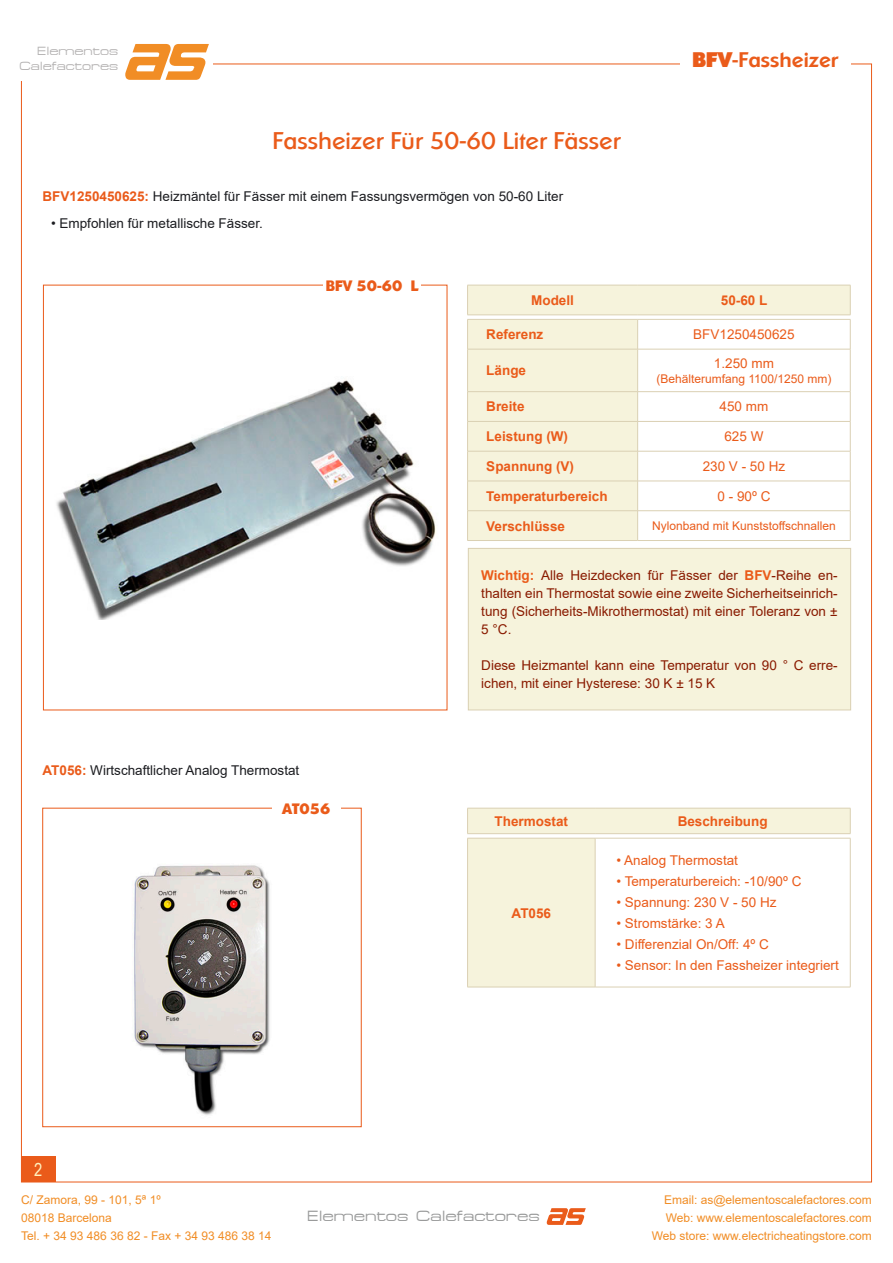
<style>
.page{position:relative;width:893px;height:1263px;background:#fff}
.page>*{position:absolute;margin:0;border:0;box-sizing:border-box;transform-origin:0 0}
.t1{font:24px "Sharnay";color:#ea5b1a}
.t2{font:700 21px "Sharnay";color:#ea5b1a}
.t3{font:18px "Arial Narrow";color:#fff1bf}
.t4{font:15px "Federation";color:#9a9b9b}
.t5{font:800 15px "Sharnay";color:#ea5b1a}
.t6{font:13.5px/18px "Arial";color:#891a00;text-align:justify}
.t7{font:13.5px "Arial";color:#ea5b1a}
.t8{font:13.5px "Arial";color:#1b1c20}
.t9{font:700 13.5px "Arial";color:#ea5b1a}
.t10{font:12px/18px "Arial";color:#f18d25}
.t11{font:12px "Arial";color:#ea5b1a}
.t12{font:12px/14.4px "Federation";color:#b4b2b2;text-align:right}
.s1{font-weight:700;color:#ea5b1a}
.s2{font-weight:900}
</style>
<div class="page">
<div style="left:21px;top:1157px;width:34px;height:25px;background:#ea5b1a"></div>
<svg style="left:547px;top:1208px;width:39px;height:17px"></svg>
<svg style="left:125px;top:44px;width:84px;height:36px"></svg>
<img style="left:56px;top:380px;width:380px;height:239px">
<svg style="left:468px;top:286px;width:382px;height:254px;fill:#f6f3dc"></svg>
<hr style="left:467px;top:285px;width:171px;height:1px;background:#dad0b3">
<hr style="left:467px;top:285px;width:1px;height:30px;background:#dad0b3">
<hr style="left:638px;top:285px;width:212px;height:1px;background:#dad0b3">
<hr style="left:850px;top:285px;width:1px;height:30px;background:#dad0b3">
<hr style="left:467px;top:315px;width:171px;height:1px;background:#dad0b3">
<hr style="left:638px;top:315px;width:212px;height:1px;background:#dad0b3">
<hr style="left:467px;top:319px;width:171px;height:1px;background:#dad0b3">
<svg style="left:467px;top:320px;width:1px;height:29px"></svg>
<hr style="left:638px;top:319px;width:212px;height:1px;background:#dad0b3">
<svg style="left:637px;top:320px;width:1px;height:29px"></svg>
<svg style="left:850px;top:320px;width:1px;height:29px"></svg>
<hr style="left:467px;top:349px;width:171px;height:1px;background:#dad0b3">
<hr style="left:467px;top:349px;width:1px;height:42px;background:#dad0b3">
<hr style="left:638px;top:349px;width:212px;height:1px;background:#dad0b3">
<hr style="left:637px;top:349px;width:1px;height:42px;background:#dad0b3">
<hr style="left:850px;top:349px;width:1px;height:42px;background:#dad0b3">
<hr style="left:467px;top:391px;width:171px;height:1px;background:#dad0b3">
<hr style="left:638px;top:391px;width:212px;height:1px;background:#dad0b3">
<hr style="left:467px;top:421px;width:171px;height:1px;background:#dad0b3">
<svg style="left:467px;top:392px;width:1px;height:59px"></svg>
<hr style="left:638px;top:421px;width:212px;height:1px;background:#dad0b3">
<svg style="left:637px;top:392px;width:1px;height:59px"></svg>
<svg style="left:850px;top:392px;width:1px;height:59px"></svg>
<hr style="left:467px;top:451px;width:171px;height:1px;background:#dad0b3">
<hr style="left:467px;top:451px;width:1px;height:30px;background:#dad0b3">
<hr style="left:638px;top:451px;width:212px;height:1px;background:#dad0b3">
<hr style="left:637px;top:451px;width:1px;height:30px;background:#dad0b3">
<hr style="left:850px;top:451px;width:1px;height:30px;background:#dad0b3">
<hr style="left:467px;top:481px;width:171px;height:1px;background:#dad0b3">
<hr style="left:638px;top:481px;width:212px;height:1px;background:#dad0b3">
<hr style="left:467px;top:510px;width:171px;height:1px;background:#dad0b3">
<svg style="left:467px;top:482px;width:1px;height:58px"></svg>
<hr style="left:638px;top:510px;width:212px;height:1px;background:#dad0b3">
<svg style="left:637px;top:482px;width:1px;height:58px"></svg>
<svg style="left:850px;top:481px;width:1px;height:59px"></svg>
<hr style="left:467px;top:540px;width:171px;height:1px;background:#dad0b3">
<hr style="left:638px;top:540px;width:212px;height:1px;background:#dad0b3">
<svg style="left:468px;top:809px;width:382px;height:178px"></svg>
<hr style="left:467px;top:838px;width:128px;height:1px;background:#dad0b3">
<hr style="left:467px;top:838px;width:1px;height:149px;background:#dad0b3">
<hr style="left:595px;top:838px;width:255px;height:1px;background:#dad0b3">
<hr style="left:595px;top:838px;width:1px;height:149px;background:#dad0b3">
<hr style="left:850px;top:838px;width:1px;height:149px;background:#dad0b3">
<hr style="left:467px;top:987px;width:128px;height:1px;background:#dad0b3">
<hr style="left:595px;top:987px;width:255px;height:1px;background:#dad0b3">
<hr style="left:467px;top:808px;width:128px;height:1px;background:#dad0b3">
<svg style="left:467px;top:808px;width:1px;height:25px"></svg>
<hr style="left:595px;top:808px;width:255px;height:1px;background:#dad0b3">
<svg style="left:850px;top:808px;width:1px;height:25px"></svg>
<hr style="left:467px;top:833px;width:128px;height:1px;background:#dad0b3">
<hr style="left:595px;top:833px;width:255px;height:1px;background:#dad0b3">
<img style="left:134px;top:865px;width:136px;height:250px">
<div style="left:468px;top:548px;width:383px;height:162px;background:#f6f3dc"></div>
<div style="left:468px;top:548px;width:383px;height:162px;border:1px solid #dad0b3"></div>
<p class="t12" style="left:19px;top:44px;width:100px">Elementos<br>Calefactores</p>
<h1 class="t1" style="left:272px;top:128px;width:350px">Fassheizer Für 50-60 Liter Fässer</h1>
<p class="t8" style="left:43px;top:187px;width:522px"><span class="s1">BFV1250450625:</span> Heizmäntel für Fässer mit einem Fassungsvermögen von 50-60 Liter</p>
<p class="t8" style="left:51px;top:214px;width:213px">• Empfohlen für metallische Fässer.</p>
<p class="t5" style="left:326px;top:276px;width:94px">BFV 50-60 L</p>
<h2 class="t2" style="left:692px;top:48px;width:147px"><span class="s2">BFV</span>-Fassheizer</h2>
<p class="t9" style="left:531px;top:291px;width:44px">Modell</p>
<p class="t9" style="left:721px;top:291px;width:48px">50-60 L</p>
<p class="t9" style="left:486px;top:325px;width:59px">Referenz</p>
<p class="t7" style="left:693px;top:325px;width:103px">BFV1250450625</p>
<p class="t9" style="left:486px;top:361px;width:41px">Länge</p>
<p class="t7" style="left:714px;top:354px;width:62px">1.250 mm</p>
<p class="t11" style="left:656px;top:370px;width:177px">(Behälterumfang 1100/1250 mm)</p>
<p class="t9" style="left:486px;top:397px;width:40px">Breite</p>
<p class="t7" style="left:720px;top:397px;width:50px">450 mm</p>
<p class="t9" style="left:486px;top:427px;width:83px">Leistung (W)</p>
<p class="t7" style="left:724px;top:427px;width:41px">625 W</p>
<p class="t9" style="left:486px;top:457px;width:89px">Spannung (V)</p>
<p class="t7" style="left:703px;top:457px;width:84px">230 V - 50 Hz</p>
<p class="t9" style="left:486px;top:486px;width:123px">Temperaturbereich</p>
<p class="t7" style="left:717px;top:487px;width:54px">0 - 90º C</p>
<p class="t9" style="left:486px;top:516px;width:80px">Verschlüsse</p>
<p class="t11" style="left:652px;top:517px;width:185px">Nylonband mit Kunststoffschnallen</p>
<p class="t8" style="left:43px;top:761px;width:258px"><span class="s1">AT056:</span> Wirtschaftlicher Analog Thermostat</p>
<h3 class="t3" style="left:34px;top:1156px;width:10px">2</h3>
<p class="t5" style="left:282px;top:799px;width:50px">AT056</p>
<p class="t6" style="left:481px;top:566px;width:358px"><span class="s1">Wichtig:</span> Alle Heizdecken für Fässer der <span class="s1">BFV</span>-Reihe en&shy;thalten ein Thermostat sowie eine zweite Sicherheitseinrich&shy;tung (Sicherheits-Mikrothermostat) mit einer Toleranz von ± 5 °C.</p>
<p class="t6" style="left:481px;top:656px;width:358px">Diese Heizmantel kann eine Temperatur von 90 ° C erre&shy;ichen, mit einer Hysterese: 30 K ± 15 K</p>
<p class="t9" style="left:495px;top:811px;width:75px">Thermostat</p>
<p class="t9" style="left:678px;top:811px;width:92px">Beschreibung</p>
<p class="t9" style="left:512px;top:903px;width:41px">AT056</p>
<p class="t7" style="left:616px;top:851px;width:123px">• Analog Thermostat</p>
<p class="t7" style="left:616px;top:872px;width:186px">• Temperaturbereich: -10/90º C</p>
<p class="t7" style="left:616px;top:893px;width:162px">• Spannung: 230 V - 50 Hz</p>
<p class="t7" style="left:616px;top:914px;width:110px">• Stromstärke: 3 A</p>
<p class="t7" style="left:616px;top:935px;width:154px">• Differenzial On/Off: 4º C</p>
<p class="t7" style="left:616px;top:956px;width:224px">• Sensor: In den Fassheizer integriert</p>
<p class="t10" style="left:21px;top:1190px;width:252px">C/ Zamora, 99 - 101, 5ª 1º<br>08018 Barcelona<br>Tel. + 34 93 486 36 82 - Fax + 34 93 486 38 14</p>
<p class="t4" style="left:307px;top:1207px;width:234px">Elementos Calefactores</p>
<p class="t10" style="left:652px;top:1190px;width:221px;text-align:right">Email: as@elementoscalefactores.com<br>Web: www.elementoscalefactores.com<br>Web store: www.electricheatingstore.com</p>
</div>
